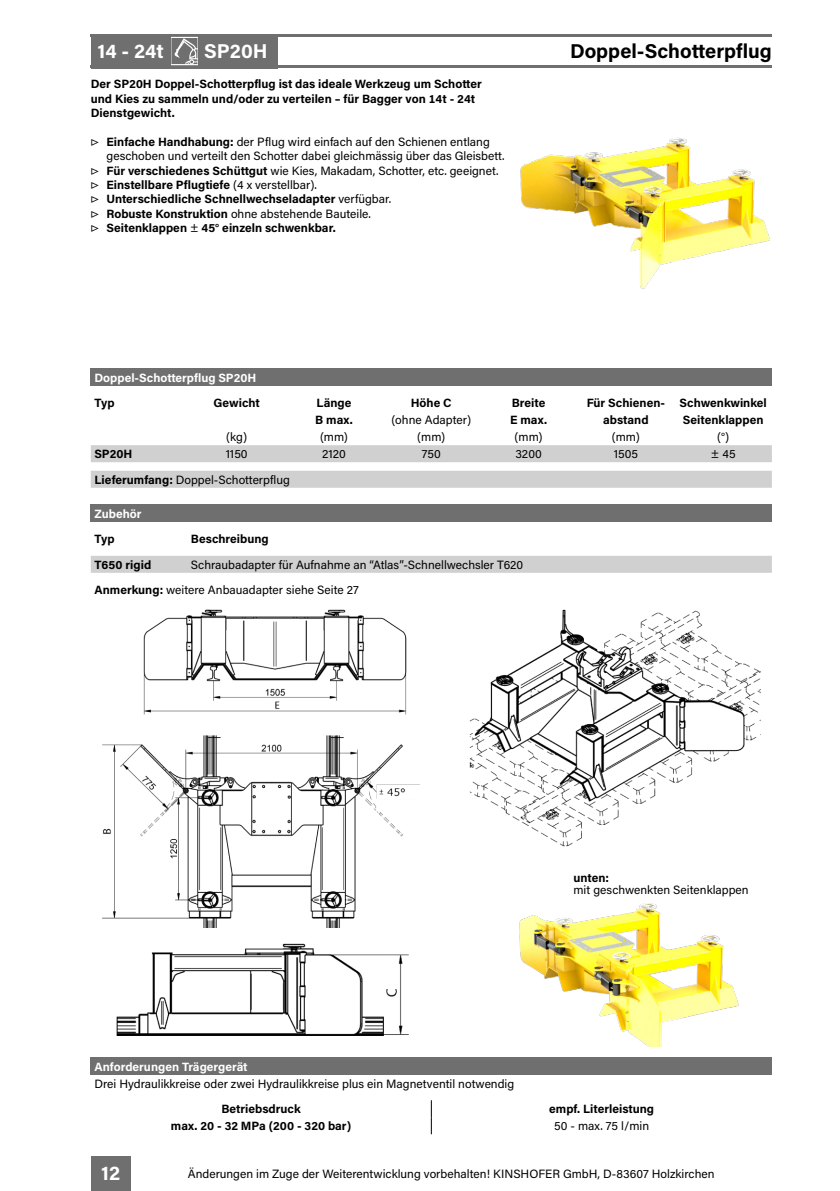
<style>
.page{position:relative;width:840px;height:1191px;background:#fff}
.page>*{position:absolute;margin:0;border:0;box-sizing:border-box;transform-origin:0 0}
.t1{font:700 20px "Acumin Pro";color:#000}
.t2{font:700 20px "Acumin Pro";color:#fff}
.t3{font:12px/25.6px "Acumin Pro";color:#000}
.t4{font:700 12px/14.4px "Acumin Pro";color:#000}
.t5{font:700 12px "Acumin Pro";color:#fff}
.s1{font-weight:700}
.s2{font-weight:400}
</style>
<div class="page">
<div style="left:91px;top:1157px;width:39px;height:34px;background:#706f6f"></div>
<img style="left:516px;top:138px;width:255px;height:231px">
<div style="left:91px;top:369px;width:680px;height:17px;background:#706f6f"></div>
<svg style="left:91px;top:445px;width:680px;height:43px"></svg>
<img style="left:102px;top:609px;width:318px;height:318px">
<img style="left:116px;top:927px;width:293px;height:108px">
<img style="left:469px;top:609px;width:292px;height:238px">
<div style="left:91px;top:1057px;width:680px;height:17px;background:#706f6f"></div>
<svg style="left:431px;top:1100px;width:1px;height:34px"></svg>
<img style="left:519px;top:903px;width:220px;height:143px">
<div style="left:91px;top:505px;width:680px;height:17px;background:#706f6f"></div>
<div style="left:91px;top:556px;width:680px;height:17px;background:#d0d0d0"></div>
<hr style="left:91px;top:65px;width:680px;height:3px;background:#706f6f">
<hr style="left:91px;top:34px;width:680px;height:3px;background:#706f6f">
<svg style="left:171px;top:36px;width:27px;height:30px"></svg>
<svg style="left:170px;top:37px;width:28px;height:28px"></svg>
<div style="left:198px;top:34px;width:80px;height:34px;background:#706f6f"></div>
<div style="left:91px;top:34px;width:79px;height:34px;background:#706f6f"></div>
<h1 class="t2" style="left:97px;top:37px;width:68px">14 - 24t</h1>
<h1 class="t2" style="left:204px;top:37px;width:65px">SP20H</h1>
<h1 class="t1" style="left:569px;top:37px;width:203px">Doppel-Schotterpflug</h1>
<p class="t4" style="left:91px;top:76px;width:392px">Der SP20H Doppel-Schotterpflug ist das ideale Werkzeug um Schotter und Kies zu sammeln und/oder zu verteilen – für Bagger von 14t - 24t<br>Dienstgewicht.</p>
<p class="t3" style="left:91px;top:128px;width:400px">▷ <span class="s1">Einfache Handhabung:</span> der Pflug wird einfach auf den Schienen entlang</p>
<p class="t3" style="left:106px;top:143px;width:399px">geschoben und verteilt den Schotter dabei gleichmässig über das Gleisbett.</p>
<p class="t3" style="left:91px;top:157px;width:409px">▷ <span class="s1">Für verschiedenes Schüttgut</span> wie Kies, Makadam, Schotter, etc. geeignet.</p>
<p class="t4" style="left:91px;top:177px;width:227px"><span class="s2">▷</span> Einstellbare Pflugtiefe <span class="s2">(4 x verstellbar).</span></p>
<p class="t4" style="left:91px;top:191px;width:302px"><span class="s2">▷</span> Unterschiedliche Schnellwechseladapter <span class="s2">verfügbar.</span></p>
<p class="t3" style="left:91px;top:200px;width:281px">▷ <span class="s1">Robuste Konstruktion</span> ohne abstehende Bauteile.</p>
<p class="t4" style="left:91px;top:220px;width:246px"><span class="s2">▷</span> Seitenklappen <span class="s2">±</span> 45° einzeln schwenkbar.</p>
<p class="t5" style="left:94px;top:369px;width:163px">Doppel-Schotterpflug SP20H</p>
<p class="t4" style="left:94px;top:395px;width:22px">Typ</p>
<p class="t4" style="left:213px;top:395px;width:48px">Gewicht</p>
<p class="t4" style="left:316px;top:395px;width:36px">Länge</p>
<p class="t4" style="left:410px;top:395px;width:42px">Höhe C</p>
<p class="t4" style="left:511px;top:395px;width:35px">Breite</p>
<p class="t4" style="left:586px;top:395px;width:181px">Für Schienen- Schwenkwinkel</p>
<p class="t4" style="left:315px;top:412px;width:39px">B max.</p>
<p class="t3" style="left:391px;top:406px;width:81px">(ohne Adapter)</p>
<p class="t4" style="left:510px;top:412px;width:38px">E max.</p>
<p class="t4" style="left:603px;top:412px;width:47px">abstand</p>
<p class="t4" style="left:682px;top:412px;width:82px">Seitenklappen</p>
<p class="t3" style="left:226px;top:423px;width:22px">(kg)</p>
<p class="t3" style="left:320px;top:423px;width:29px">(mm)</p>
<p class="t3" style="left:417px;top:423px;width:29px">(mm)</p>
<p class="t3" style="left:514px;top:423px;width:29px">(mm)</p>
<p class="t3" style="left:611px;top:423px;width:29px">(mm)</p>
<p class="t3" style="left:716px;top:423px;width:13px">(°)</p>
<p class="t4" style="left:94px;top:446px;width:39px">SP20H</p>
<p class="t3" style="left:226px;top:440px;width:23px">1150</p>
<p class="t3" style="left:322px;top:440px;width:25px">2120</p>
<p class="t3" style="left:421px;top:440px;width:20px">750</p>
<p class="t3" style="left:515px;top:440px;width:28px">3200</p>
<p class="t3" style="left:613px;top:440px;width:26px">1505</p>
<p class="t3" style="left:710px;top:440px;width:26px">± 45</p>
<p class="t3" style="left:94px;top:466px;width:197px"><span class="s1">Lieferumfang:</span> Doppel-Schotterpflug</p>
<p class="t5" style="left:94px;top:505px;width:49px">Zubehör</p>
<p class="t4" style="left:94px;top:531px;width:22px">Typ</p>
<p class="t4" style="left:191px;top:531px;width:79px">Beschreibung</p>
<p class="t4" style="left:94px;top:557px;width:58px">T650 rigid</p>
<p class="t3" style="left:94px;top:551px;width:430px;text-indent:96px">Schraubadapter für Aufnahme an “Atlas”-Schnellwechsler T620<br><span class="s1">Anmerkung:</span> weitere Anbauadapter siehe Seite 27</p>
<p class="t4" style="left:573px;top:870px;width:37px">unten:</p>
<p class="t3" style="left:573px;top:876px;width:177px">mit geschwenkten Seitenklappen</p>
<p class="t5" style="left:94px;top:1058px;width:154px">Anforderungen Trägergerät</p>
<p class="t3" style="left:94px;top:1070px;width:421px">Drei Hydraulikkreise oder zwei Hydraulikkreise plus ein Magnetventil notwendig</p>
<p class="t4" style="left:221px;top:1101px;width:81px">Betriebsdruck</p>
<p class="t4" style="left:549px;top:1101px;width:106px">empf. Literleistung</p>
<p class="t4" style="left:171px;top:1118px;width:182px">max. 20 - 32 MPa (200 - 320 bar)</p>
<p class="t3" style="left:553px;top:1112px;width:97px">50 - max. 75 l/min</p>
<h1 class="t2" style="left:101px;top:1159px;width:21px">12</h1>
<p class="t3" style="left:188px;top:1160px;width:528px">Änderungen im Zuge der Weiterentwicklung vorbehalten! KINSHOFER GmbH, D-83607 Holzkirchen</p>
</div>
